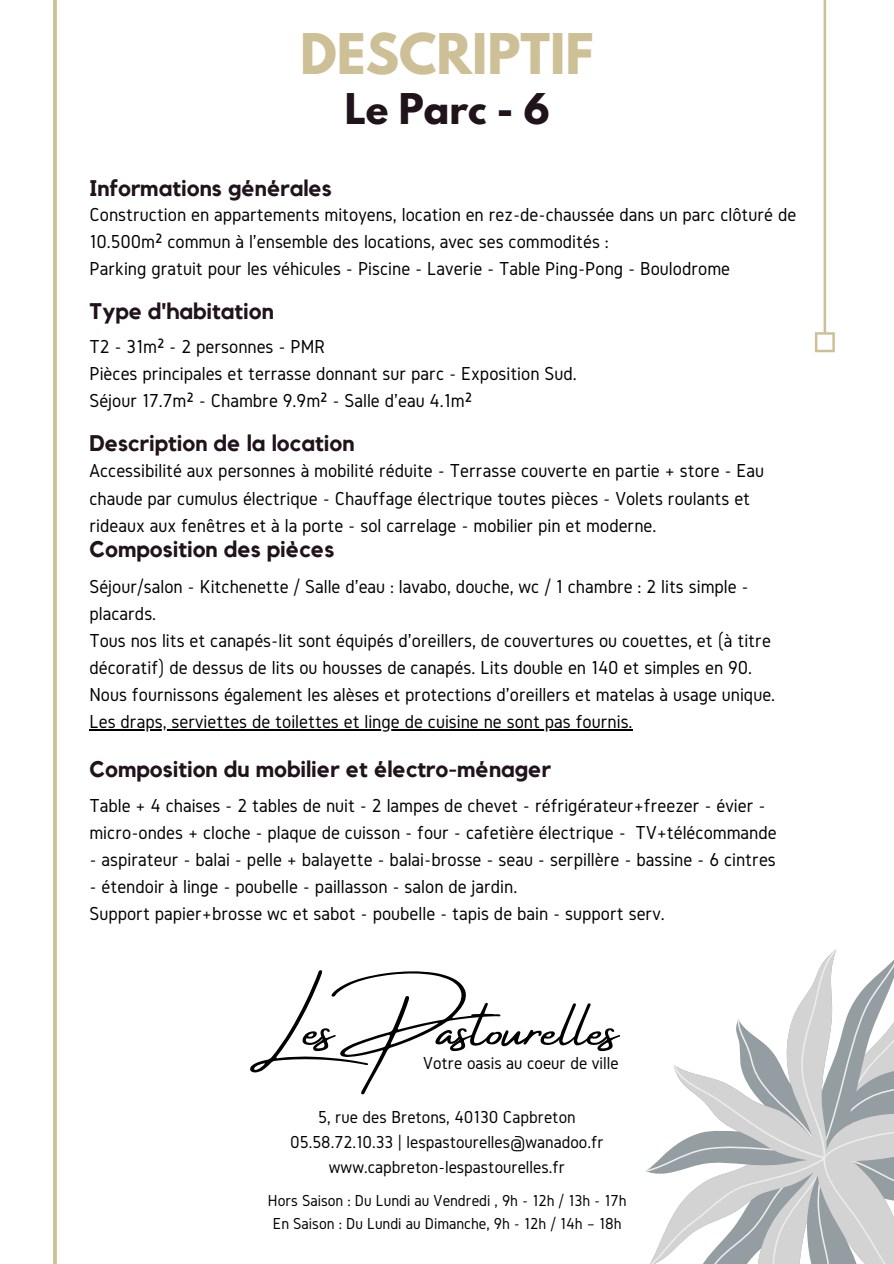
<style>
.page{position:relative;width:894px;height:1264px;background:#fff}
.page>*{position:absolute;margin:0;border:0;box-sizing:border-box;transform-origin:0 0}
.t1{font:60px "Amsterdam Four";color:#000}
.t2{font:700 49.65px "League Spartan";color:#cdbf96}
.t3{font:700 37.5px "League Spartan";color:#20131c}
.t4{font:700 22.5px "Kollektif";color:#20131c}
.t5{font:19.5px/27px "Gidole";color:#000}
.t6{font:18px "Gidole";color:#000}
.t7{font:16.5px "Gidole";color:#000}
</style>
<div class="page">
<svg style="left:646px;top:949px;width:247px;height:314px"></svg>
<svg style="left:53px;top:0;width:4px;height:1263px;background:#cfc29b"></svg>
<svg style="left:815px;top:0;width:19px;height:352px"></svg>
<hr style="left:89px;top:729px;width:543px;height:1px;background:#000">
<p class="t2" style="left:300px;top:29px;width:295px">DESCRIPTIF</p>
<p class="t3" style="left:344px;top:90px;width:206px">Le Parc - 6</p>
<p class="t4" style="left:89px;top:178px;width:244px">Informations générales</p>
<p class="t5" style="left:89px;top:201px;width:708px">Construction en appartements mitoyens, location en rez-de-chaussée dans un parc clôturé de<br>10.500m² commun à l'ensemble des locations, avec ses commodités :</p>
<p class="t5" style="left:89px;top:255px;width:642px">Parking gratuit pour les véhicules - Piscine - Laverie - Table Ping-Pong - Boulodrome</p>
<p class="t4" style="left:89px;top:301px;width:186px">Type d'habitation</p>
<p class="t5" style="left:89px;top:333px;width:237px">T2 - 31m² - 2 personnes - PMR</p>
<p class="t5" style="left:89px;top:360px;width:488px">Pièces principales et terrasse donnant sur parc - Exposition Sud.</p>
<p class="t5" style="left:89px;top:387px;width:384px">Séjour 17.7m² - Chambre 9.9m² - Salle d'eau 4.1m²</p>
<p class="t4" style="left:89px;top:433px;width:266px">Description de la location</p>
<p class="t5" style="left:89px;top:457px;width:676px">Accessibilité aux personnes à mobilité réduite - Terrasse couverte en partie + store - Eau chaude par cumulus électrique - Chauffage électrique toutes pièces - Volets roulants et rideaux aux fenêtres et à la porte - sol carrelage - mobilier pin et moderne.</p>
<p class="t4" style="left:89px;top:538px;width:246px">Composition des pièces</p>
<p class="t5" style="left:89px;top:572px;width:660px">Séjour/salon - Kitchenette / Salle d'eau : lavabo, douche, wc / 1 chambre : 2 lits simple - placards.</p>
<p class="t5" style="left:89px;top:626px;width:682px">Tous nos lits et canapés-lit sont équipés d'oreillers, de couvertures ou couettes, et (à titre décoratif) de dessus de lits ou housses de canapés. Lits double en 140 et simples en 90.</p>
<p class="t5" style="left:89px;top:680px;width:687px">Nous fournissons également les alèses et protections d'oreillers et matelas à usage unique.</p>
<p class="t5" style="left:89px;top:707px;width:544px">Les draps, serviettes de toilettes et linge de cuisine ne sont pas fournis.</p>
<p class="t4" style="left:89px;top:758px;width:463px">Composition du mobilier et électro-ménager</p>
<p class="t5" style="left:89px;top:791px;width:688px">Table + 4 chaises - 2 tables de nuit - 2 lampes de chevet - réfrigérateur+freezer - évier - micro-ondes + cloche - plaque de cuisson - four - cafetière électrique - TV+télécommande</p>
<p class="t5" style="left:89px;top:845px;width:687px">- aspirateur - balai - pelle + balayette - balai-brosse - seau - serpillère - bassine - 6 cintres</p>
<p class="t5" style="left:89px;top:872px;width:429px">- étendoir à linge - poubelle - paillasson - salon de jardin.</p>
<p class="t5" style="left:89px;top:899px;width:576px">Support papier+brosse wc et sabot - poubelle - tapis de bain - support serv.</p>
<p class="t1" style="left:250px;top:995px;width:370px">Les Pastourelles</p>
<p class="t6" style="left:423px;top:1053px;width:197px">Votre oasis au coeur de ville</p>
<p class="t6" style="left:318px;top:1107px;width:259px">5, rue des Bretons, 40130 Capbreton</p>
<p class="t6" style="left:290px;top:1132px;width:315px">05.58.72.10.33 | lespastourelles@wanadoo.fr</p>
<p class="t6" style="left:329px;top:1156px;width:237px">www.capbreton-lespastourelles.fr</p>
<p class="t7" style="left:268px;top:1191px;width:360px">Hors Saison : Du Lundi au Vendredi , 9h - 12h / 13h - 17h</p>
<p class="t7" style="left:273px;top:1213px;width:350px">En Saison : Du Lundi au Dimanche, 9h - 12h / 14h – 18h</p>
</div>
